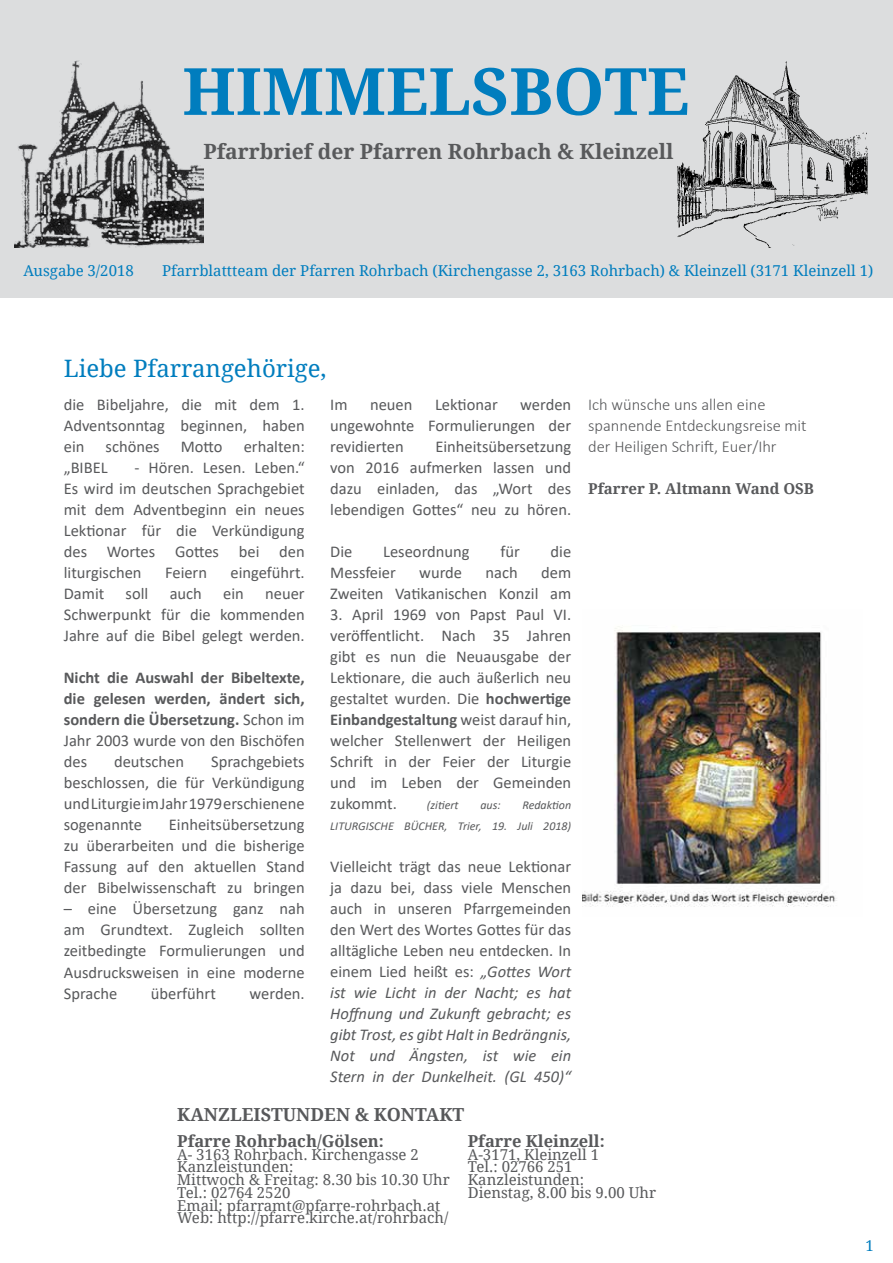
<style>
.page{position:relative;width:893px;height:1263px;background:#fff}
.page>*{position:absolute;margin:0;border:0;box-sizing:border-box;transform-origin:0 0}
.t1{font:24px "Droid Serif";color:#007dbe}
.t2{font:700 21px "Droid Serif";color:#58595b}
.t3{font:700 18px "Droid Serif";color:#58595b}
.t4{font:16.5px/21px "Calibri";color:#58595b;text-align:justify}
.t5{font:700 16.5px/21px "Calibri";color:#58595b;text-align:justify}
.t6{font:300 16.5px/21px "Calibri";color:#58595b}
.t7{font:700 16.5px "Droid Serif";color:#58595b}
.t8{font:15px/12.8px "Droid Serif";color:#58595b}
.t9{font:15px "Droid Serif";color:#007dbe}
.t10{font:700 15px "Droid Serif";color:#58595b}
.t11{font:italic 12px/21px "Calibri";color:#58595b;text-align:right}
.s1{font-weight:400}
.s2{font-weight:700}
.s3{font-style:italic}
</style>
<div class="page">
<div style="left:0;top:0;width:893px;height:298px;background:#dcddde"></div>
<svg style="left:203px;top:68px;width:466px;height:47px"></svg>
<img style="left:15px;top:61px;width:188px;height:187px">
<img style="left:583px;top:626px;width:254px;height:281px">
<img style="left:669px;top:61px;width:199px;height:187px">
<p class="t2" style="left:203px;top:136px;width:472px">Pfarrbrief der Pfarren Rohrbach &amp; Kleinzell</p>
<p class="t9" style="left:23px;top:261px;width:112px">Ausgabe 3/2018</p>
<p class="t9" style="left:162px;top:261px;width:713px">Pfarrblattteam der Pfarren Rohrbach (Kirchengasse 2, 3163 Rohrbach) &amp; Kleinzell (3171 Kleinzell 1)</p>
<h1 class="t1" style="left:64px;top:351px;width:264px">Liebe Pfarrangehörige,</h1>
<p class="t4" style="left:64px;top:394px;width:242px">die Bibeljahre, die mit dem 1.<br>Adventsonntag beginnen, haben ein</p>
<p class="t4" style="left:106px;top:436px;width:56px">schönes</p>
<p class="t4" style="left:181px;top:436px;width:43px">Motto</p>
<p class="t4" style="left:244px;top:436px;width:62px">erhalten:</p>
<p class="t4" style="left:64px;top:457px;width:45px">„BIBEL</p>
<p class="t4" style="left:64px;top:457px;width:242px;text-indent:71px">- Hören. Lesen. Leben.“ Es wird im deutschen Sprachgebiet mit dem Adventbeginn ein neues Lektionar für die Verkündigung des Wortes Gottes bei den liturgischen</p>
<p class="t4" style="left:165px;top:562px;width:43px">Feiern</p>
<p class="t4" style="left:231px;top:562px;width:76px">eingeführt.</p>
<p class="t4" style="left:64px;top:583px;width:42px">Damit</p>
<p class="t4" style="left:126px;top:583px;width:24px">soll</p>
<p class="t4" style="left:170px;top:583px;width:34px">auch</p>
<p class="t4" style="left:223px;top:583px;width:22px">ein</p>
<p class="t4" style="left:64px;top:583px;width:242px;text-indent:201px">neuer Schwerpunkt für die kommenden Jahre auf die Bibel gelegt werden.</p>
<p class="t5" style="left:64px;top:667px;width:242px">Nicht die Auswahl der Bibeltexte, die gelesen werden, ändert sich, sondern die Übersetzung. <span class="s1">Schon im Jahr 2003 wurde von den Bischöfen des</span></p>
<p class="t4" style="left:64px;top:751px;width:242px;text-indent:147px">Sprachgebiets beschlossen, die für Verkündigung und Liturgie im Jahr 1979 erschienene sogenannte</p>
<p class="t4" style="left:114px;top:751px;width:72px">deutschen</p>
<p class="t4" style="left:64px;top:814px;width:242px;text-indent:105px">Einheitsübersetzung zu überarbeiten und die bisherige Fassung auf den aktuellen Stand der Bibelwissenschaft zu bringen</p>
<p class="t4" style="left:64px;top:898px;width:242px">– eine Übersetzung ganz nah am Grundtext. Zugleich sollten zeitbedingte Formulierungen und Ausdrucksweisen in eine moderne Sprache</p>
<p class="t4" style="left:151px;top:982px;width:66px">überführt</p>
<p class="t4" style="left:250px;top:982px;width:57px">werden.</p>
<p class="t4" style="left:330px;top:394px;width:19px">Im</p>
<p class="t4" style="left:370px;top:394px;width:44px">neuen</p>
<p class="t4" style="left:435px;top:394px;width:64px">Lektionar</p>
<p class="t4" style="left:330px;top:394px;width:242px;text-indent:190px">werden ungewohnte Formulierungen der revidierten</p>
<p class="t4" style="left:330px;top:436px;width:242px;text-indent:105px">Einheitsübersetzung von 2016 aufmerken lassen und dazu einladen, das „Wort des lebendigen Gottes“ neu zu hören.</p>
<p class="t4" style="left:330px;top:541px;width:24px">Die</p>
<p class="t4" style="left:383px;top:541px;width:88px">Leseordnung</p>
<p class="t4" style="left:500px;top:541px;width:21px">für</p>
<p class="t4" style="left:551px;top:541px;width:22px">die</p>
<p class="t4" style="left:330px;top:562px;width:67px">Messfeier</p>
<p class="t4" style="left:419px;top:562px;width:44px">wurde</p>
<p class="t4" style="left:486px;top:562px;width:34px">nach</p>
<p class="t4" style="left:330px;top:562px;width:242px;text-align:right">dem<br>Zweiten Vatikanischen Konzil am</p>
<p class="t4" style="left:330px;top:604px;width:242px">3. April 1969 von Papst Paul VI. veröffentlicht. Nach 35 Jahren gibt es nun die Neuausgabe der Lektionare, die auch äußerlich neu gestaltet wurden. Die <span class="s2">hochwertige Einbandgestaltung</span> weist darauf hin, welcher Stellenwert der Heiligen Schrift in der Feier der Liturgie und im Leben der Gemeinden zukommt.</p>
<p class="t11" style="left:427px;top:794px;width:33px">(zitiert</p>
<p class="t11" style="left:480px;top:794px;width:22px">aus:</p>
<p class="t11" style="left:330px;top:794px;width:242px">Redaktion<br>LITURGISCHE BÜCHER, Trier, 19. Juli 2018)</p>
<p class="t4" style="left:330px;top:856px;width:242px">Vielleicht trägt das neue Lektionar ja dazu bei, dass viele Menschen auch in unseren Pfarrgemeinden den Wert des Wortes Gottes für das alltägliche Leben neu entdecken. In einem Lied heißt es: <span class="s3">„Gottes Wort ist wie Licht in der Nacht; es hat Hoffnung und Zukunft gebracht; es gibt Trost, es gibt Halt in Bedrängnis, Not und Ängsten, ist wie ein Stern in der Dunkelheit. (GL 450)“</span></p>
<p class="t6" style="left:588px;top:394px;width:220px">Ich wünsche uns allen eine spannende Entdeckungsreise mit der Heiligen Schrift, Euer/Ihr</p>
<p class="t10" style="left:588px;top:478px;width:227px">Pfarrer P. Altmann Wand OSB</p>
<p class="t3" style="left:177px;top:1102px;width:289px">KANZLEISTUNDEN &amp; KONTAKT</p>
<p class="t7" style="left:177px;top:1129px;width:208px">Pfarre Rohrbach/Gölsen:</p>
<p class="t8" style="left:177px;top:1147px;width:274px">A- 3163 Rohrbach. Kirchengasse 2<br>Kanzleistunden:<br>Mittwoch &amp; Freitag: 8.30 bis 10.30 Uhr<br>Tel.: 02764 2520<br>Email: pfarramt@pfarre-rohrbach.at<br>Web: http://pfarre.kirche.at/rohrbach/</p>
<p class="t7" style="left:468px;top:1129px;width:139px">Pfarre Kleinzell:</p>
<p class="t8" style="left:468px;top:1147px;width:190px">A-3171, Kleinzell 1<br>Tel.: 02766 251<br>Kanzleistunden:<br>Dienstag, 8.00 bis 9.00 Uhr</p>
<p class="t9" style="left:865px;top:1235px;width:10px">1</p>
</div>
